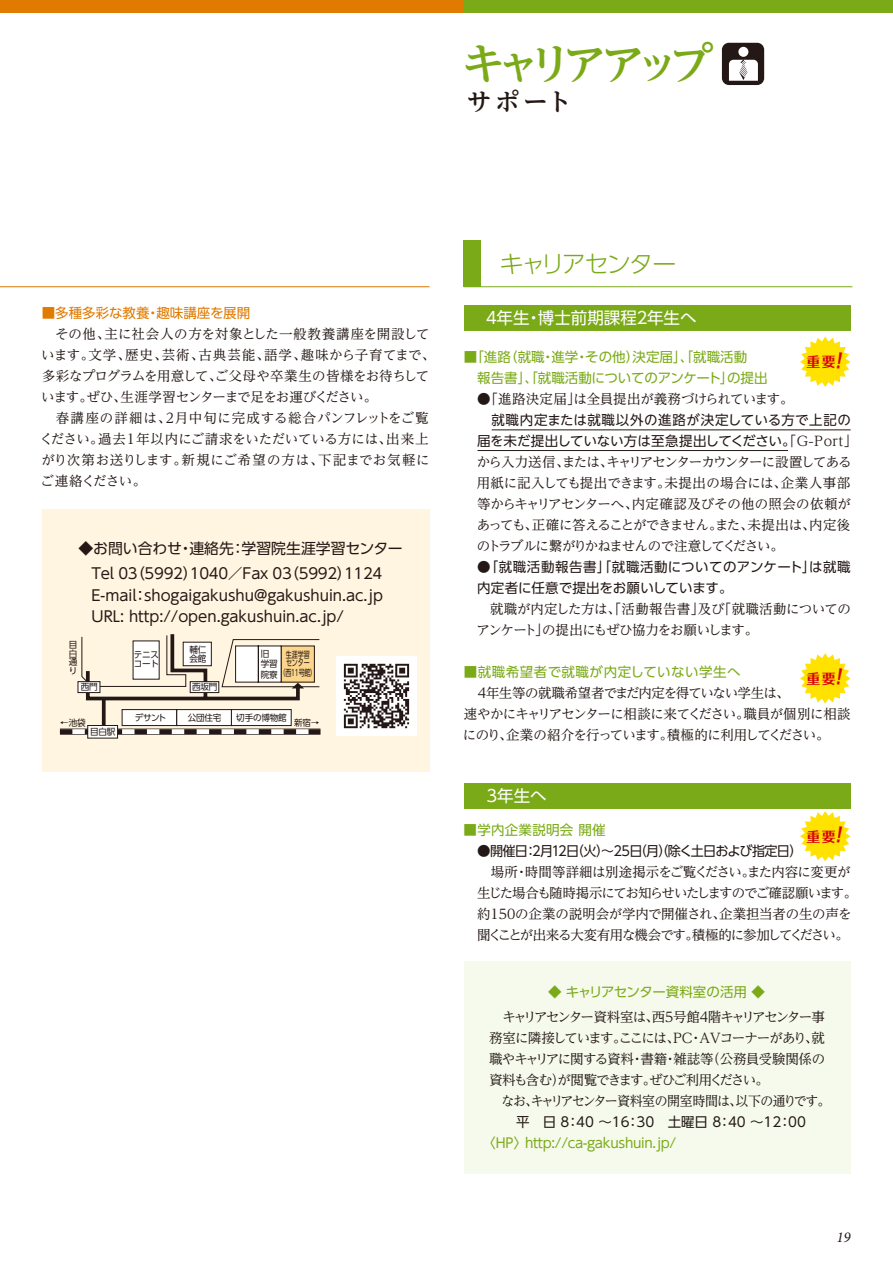
<style>
.page{position:relative;width:893px;height:1263px;background:#fff}
.page>*{position:absolute;margin:0;border:0;box-sizing:border-box;transform-origin:0 0}
.t1{font:700 43.35px "UD Reimin Pro";letter-spacing:-.21em;color:#7baa18}
.t2{font:700 24.75px "UD Reimin Pro";color:#231815}
.t3{font:300 24px "UD Shin Go Pro";letter-spacing:-.065em;color:#7baa18}
.t4{font:16.5px "UD Shin Go Pro";color:#fff}
.t5{font:italic 15px "Minion Pro";color:#231815}
.t6{font:14.85px/21.3px "UD Shin Go Pro";color:#231815}
.t7{font:14.85px/26px "UD Shin Go Pro";letter-spacing:-.02em;color:#231815;text-align:center}
.t8{font:700 13.8px "Folk Pro";color:#d7000f}
.t9{font:13.5px "UD Reimin Pro";letter-spacing:-.04em;color:#231815}
.t10{font:13.5px "UD Reimin Pro";letter-spacing:-.015em;color:#231815}
.t11{font:13.5px "UD Reimin Pro";letter-spacing:.005em;color:#231815}
.t12{font:13.5px "UD Reimin Pro";letter-spacing:.045em;color:#231815}
.t13{font:13.5px "UD Reimin Pro";letter-spacing:-.09em;color:#231815}
.t14{font:13.5px/21px "UD Shin Go Pro";color:#7baa18}
.t15{font:13.5px "UD Shin Go Pro";color:#231815}
.t16{font:13.5px "UD Shin Go NT Pro";letter-spacing:-.02em;color:#231815}
.t17{font:13.5px "UD Shin Go Pro";letter-spacing:-.055em;color:#231815}
.t18{font:13.5px "UD Reimin Pro";letter-spacing:-.105em;color:#231815}
.t19{font:13.5px "UD Reimin Pro";letter-spacing:-.08em;color:#231815}
.t20{font:13.5px "UD Reimin Pro";letter-spacing:-.06em;color:#231815}
.t21{font:13.5px "UD Reimin Pro";letter-spacing:.07em;color:#231815}
.t22{font:13.5px "UD Reimin Pro";letter-spacing:-.085em;color:#231815}
.t23{font:13.5px "UD Reimin Pro";letter-spacing:-.065em;color:#231815}
.t24{font:13.5px "UD Reimin Pro";letter-spacing:-.02em;color:#231815}
.t25{font:13.5px "UD Reimin Pro";letter-spacing:-.07em;color:#231815;scale:.96 1}
.t26{font:13.5px "UD Reimin Pro";color:#231815}
.t27{font:13.5px "UD Shin Go Pro";letter-spacing:.035em;color:#231815}
.t28{font:13.5px "UD Reimin Pro";letter-spacing:-.16em;color:#231815}
.t29{font:13.5px "UD Shin Go Pro";letter-spacing:-.02em;color:#7baa18}
.t30{font:13.5px "UD Reimin Pro";letter-spacing:-.07em;color:#231815}
.t31{font:13.5px "UD Shin Go NT Pro";letter-spacing:.04em;color:#231815}
.t32{font:13.5px "UD Reimin Pro";letter-spacing:-.1em;color:#231815}
.t33{font:13.5px "UD Reimin Pro";letter-spacing:-.125em;color:#231815}
.t34{font:13.5px "UD Shin Go Pro";letter-spacing:.04em;color:#7baa18}
.t35{font:13.5px "UD Shin Go Pro";letter-spacing:-.025em;color:#7baa18}
.t36{font:13.5px "UD Shin Go Pro";color:#e07a00}
.t37{font:13.5px "UD Shin Go Pro";letter-spacing:.02em;color:#7baa18}
.t38{font:8.85px/8.6px "UD Shin Go Pro";letter-spacing:-.035em;color:#231815}
.t39{font:8.85px/8.9px "UD Shin Go Pro";color:#231815;scale:.68 1}
.t40{font:8.85px "UD Shin Go Pro";letter-spacing:-.035em;color:#231815;scale:.68 1}
.s1{font-family:"UD Reimin Pro"}
</style>
<div class="page">
<div style="left:0;top:0;width:464px;height:13px;background:#e07a00"></div>
<div style="left:722px;top:43px;width:42px;height:42px;background:#231815;border-radius:7px"></div>
<div style="left:738px;top:47px;width:10px;height:10px;background:#fff;border-radius:50%"></div>
<svg style="left:729px;top:59px;width:29px;height:22px"></svg>
<hr style="left:0;top:286px;width:430px;height:1px;background:#e07a00">
<div style="left:43px;top:510px;width:387px;height:262px;background:#fff5e0"></div>
<svg style="left:60px;top:728px;width:260px;height:7px"></svg>
<svg style="left:60px;top:729px;width:260px;height:5px"></svg>
<div style="left:88px;top:725px;width:30px;height:13px;background:#fff"></div>
<div style="left:87px;top:725px;width:31px;height:13px;border:1px solid #231815"></div>
<div style="left:78px;top:682px;width:22px;height:10px;background:#fff"></div>
<div style="left:78px;top:681px;width:22px;height:12px;border:1px solid #231815"></div>
<svg style="left:81px;top:634px;width:239px;height:68px"></svg>
<svg style="left:102px;top:698px;width:4px;height:27px"></svg>
<img style="left:337px;top:656px;width:80px;height:80px">
<div style="left:122px;top:709px;width:55px;height:16px;background:#fff"></div>
<div style="left:122px;top:709px;width:55px;height:17px;border:1px solid #231815"></div>
<div style="left:177px;top:709px;width:54px;height:16px;background:#fff"></div>
<div style="left:177px;top:709px;width:55px;height:17px;border:1px solid #231815"></div>
<div style="left:231px;top:709px;width:60px;height:16px;background:#fff"></div>
<div style="left:231px;top:709px;width:60px;height:17px;border:1px solid #231815"></div>
<div style="left:464px;top:783px;width:387px;height:26px;background:#7baa18"></div>
<div style="left:464px;top:961px;width:387px;height:213px;background:#f6faed"></div>
<div style="left:464px;top:240px;width:17px;height:47px;background:#7baa18"></div>
<hr style="left:464px;top:286px;width:388px;height:1px;background:#7baa18">
<div style="left:464px;top:305px;width:387px;height:26px;background:#7baa18"></div>
<hr style="left:492px;top:430px;width:359px;height:1px;background:#231815">
<hr style="left:478px;top:450px;width:310px;height:1px;background:#231815">
<div style="left:464px;top:0;width:429px;height:13px;background:#7baa18"></div>
<svg style="left:800px;top:811px;width:50px;height:50px"></svg>
<svg style="left:800px;top:337px;width:50px;height:50px"></svg>
<svg style="left:800px;top:653px;width:50px;height:51px"></svg>
<p class="t1" style="left:462px;top:28px;width:252px">キャリアアップ</p>
<p class="t2" style="left:467px;top:82px;width:106px">サポート</p>
<p class="t36" style="left:42px;top:302px;width:210px">■多種多彩な教養・趣味講座を展開</p>
<p class="t11" style="left:55px;top:323px;width:376px">その他、主に社会人の方を対象とした一般教養講座を開設して</p>
<p class="t21" style="left:41px;top:344px;width:396px">います。文学、歴史、芸術、古典芸能、語学、趣味から子育てまで、</p>
<p class="t9" style="left:42px;top:365px;width:389px">多彩なプログラムを用意して、ご父母や卒業生の皆様をお待ちして</p>
<p class="t30" style="left:41px;top:386px;width:337px">います。ぜひ、生涯学習センターまで足をお運びください。</p>
<p class="t12" style="left:56px;top:407px;width:374px">春講座の詳細は、２月中旬に完成する総合パンフレットをご覧</p>
<p class="t24" style="left:40px;top:428px;width:390px">ください。過去１年以内にご請求をいただいている方には、出来上</p>
<p class="t12" style="left:41px;top:449px;width:390px">がり次第お送りします。新規にご希望の方は、下記までお気軽に</p>
<p class="t9" style="left:41px;top:470px;width:107px">ご連絡ください。</p>
<p class="t7" style="left:78px;top:534px;width:326px">◆お問い合わせ・連絡先：学習院生涯学習センター<br>Tel 03（5992）1040／Fax 03（5992）1124</p>
<p class="t6" style="left:92px;top:584px;width:293px">E-mail：shogaigakushu@gakushuin.ac.jp<br>URL: http://open.gakushuin.ac.jp/</p>
<p class="t38" style="left:134px;top:650px;width:27px;line-height:9px">テニスコート</p>
<p class="t38" style="left:261px;top:648px;width:18px;line-height:10.4px">旧学習院寮</p>
<p class="t39" style="left:286px;top:649px;width:37px">生涯学習センター</p>
<p class="t38" style="left:69px;top:640px;width:10px;text-align:justify">目白通り</p>
<p class="t38" style="left:190px;top:645px;width:18px;line-height:9px">輔仁会館</p>
<p class="t40" style="left:280px;top:666px;width:55px">（西11号館）</p>
<p class="t38" style="left:81px;top:682px;width:18px">西門</p>
<p class="t38" style="left:192px;top:682px;width:27px">西坂門</p>
<p class="t38" style="left:60px;top:718px;width:27px">←池袋</p>
<p class="t38" style="left:90px;top:727px;width:27px">目白駅</p>
<p class="t38" style="left:135px;top:713px;width:33px">デサント</p>
<p class="t38" style="left:188px;top:713px;width:35px">公団住宅</p>
<p class="t38" style="left:236px;top:713px;width:52px">切手の博物館</p>
<p class="t38" style="left:294px;top:718px;width:27px">新宿→</p>
<p class="t3" style="left:500px;top:245px;width:178px">キャリアセンター</p>
<p class="t4" style="left:483px;top:305px;width:215px">４年生・博士前期課程２年生へ</p>
<p class="t14" style="left:464px;top:346px;width:305px">■「進路（就職・進学・その他）決定届」、「就職活動<br>　報告書」、「就職活動についてのアンケート」の提出</p>
<p class="t10" style="left:477px;top:388px;width:318px">●「進路決定届」は全員提出が義務づけられています。</p>
<p class="t31" style="left:491px;top:409px;width:361px">就職内定または就職以外の進路が決定している方で上記の</p>
<p class="t16" style="left:477px;top:430px;width:382px">届を未だ提出していない方は至急提出してください。<span class="s1">「G-Port」</span></p>
<p class="t19" style="left:477px;top:451px;width:377px">から入力送信、または、キャリアセンターカウンターに設置してある</p>
<p class="t11" style="left:477px;top:472px;width:375px">用紙に記入しても提出できます。未提出の場合には、企業人事部</p>
<p class="t26" style="left:477px;top:493px;width:375px">等からキャリアセンターへ、内定確認及びその他の照会の依頼が</p>
<p class="t20" style="left:477px;top:514px;width:375px">あっても、正確に答えることができません。また、未提出は、内定後</p>
<p class="t32" style="left:477px;top:535px;width:309px">のトラブルに繋がりかねませんので注意してください。</p>
<p class="t27" style="left:477px;top:556px;width:375px">●「就職活動報告書」「就職活動についてのアンケート」は就職</p>
<p class="t15" style="left:477px;top:577px;width:257px">内定者に任意で提出をお願いしています。</p>
<p class="t10" style="left:490px;top:598px;width:362px">就職が内定した方は、「活動報告書」及び「就職活動についての</p>
<p class="t13" style="left:476px;top:619px;width:283px">アンケート」の提出にもぜひ協力をお願いします。</p>
<p class="t34" style="left:464px;top:661px;width:279px">■就職希望者で就職が内定していない学生へ</p>
<p class="t9" style="left:478px;top:682px;width:313px">4年生等の就職希望者でまだ内定を得ていない学生は、</p>
<p class="t9" style="left:464px;top:703px;width:388px">速やかにキャリアセンターに相談に来てください。職員が個別に相談</p>
<p class="t23" style="left:463px;top:724px;width:368px">にのり、企業の紹介を行っています。積極的に利用してください。</p>
<p class="t8" style="left:806px;top:350px;width:31px">重要</p>
<p class="t8" style="left:806px;top:667px;width:31px">重要</p>
<p class="t4" style="left:486px;top:783px;width:62px">3年生へ</p>
<p class="t37" style="left:464px;top:818px;width:144px">■学内企業説明会 開催</p>
<p class="t17" style="left:477px;top:839px;width:327px">●開催日：2月12日（火）～25日（月（除く土日および指定日）</p>
<p class="t8" style="left:806px;top:825px;width:31px">重要</p>
<p class="t15" style="left:658px;top:839px;width:15px">）</p>
<p class="t9" style="left:491px;top:860px;width:361px">場所・時間等詳細は別途掲示をご覧ください。また内容に変更が</p>
<p class="t18" style="left:477px;top:881px;width:382px">生じた場合も随時掲示にてお知らせいたしますのでご確認願います。</p>
<p class="t10" style="left:477px;top:902px;width:376px">約150の企業の説明会が学内で開催され、企業担当者の生の声を</p>
<p class="t13" style="left:477px;top:923px;width:373px">聞くことが出来る大変有用な機会です。積極的に参加してください。</p>
<p class="t35" style="left:548px;top:981px;width:218px">◆ キャリアセンター資料室の活用 ◆</p>
<p class="t28" style="left:502px;top:1006px;width:324px">キャリアセンター資料室は、西５号館４階キャリアセンター事</p>
<p class="t22" style="left:489px;top:1027px;width:337px">務室に隣接しています。ここには、PC・AVコーナーがあり、就</p>
<p class="t9" style="left:489px;top:1048px;width:338px">職やキャリアに関する資料・書籍・雑誌等（公務員受験関係の</p>
<p class="t33" style="left:489px;top:1069px;width:281px">資料も含む）が閲覧できます。ぜひご利用ください。</p>
<p class="t25" style="left:502px;top:1090px;width:344px">なお、キャリアセンター資料室の開室時間は、以下の通りです。</p>
<p class="t15" style="left:489px;top:1111px;width:318px">　　平　日 8：40 ～16：30　土曜日 8：40 ～12：00</p>
<p class="t29" style="left:482px;top:1132px;width:196px">〈HP〉http://ca-gakushuin.jp/</p>
<p class="t5" style="left:836px;top:1227px;width:16px">19</p>
</div>
